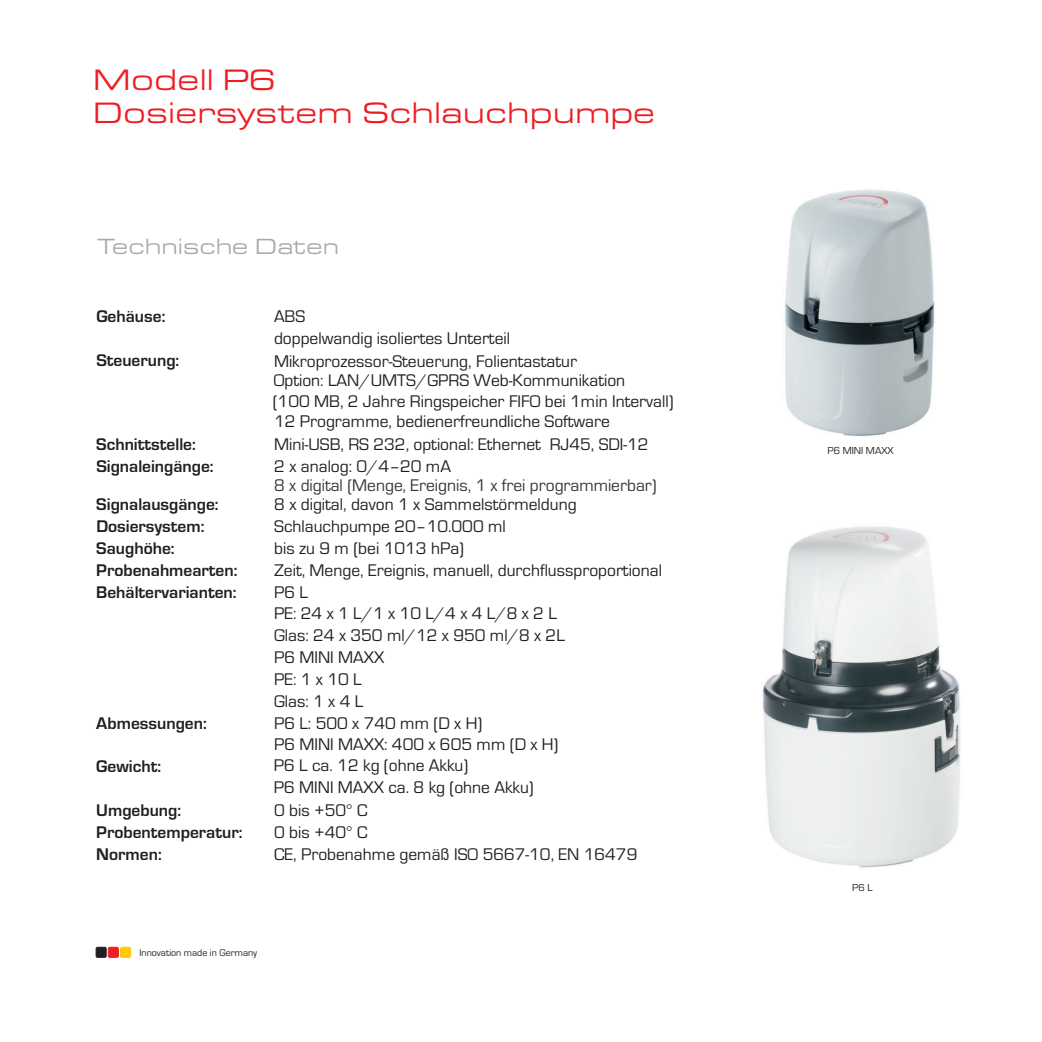
<style>
.page{position:relative;width:1042px;height:1042px;background:#fff}
.page>*{position:absolute;margin:0;border:0;box-sizing:border-box;transform-origin:0 0}
.t1{font:30.62px/33.2px "Eurostile Extended Roman DTC";color:#ee1d23}
.t2{font:22.75px "Eurostile Extended Roman DTC";color:#a8a9ad}
.t3{font:17.5px/21.9px "Eurostile";color:#231f20}
.t4{font:700 17.5px/22.1px "Eurostile";color:#231f20}
.t5{font:17.5px "Eurostile";color:#323937}
.t6{font:10.5px "Eurostile";color:#231f20}
.t7{font:9.97px "Eurostile";color:#231f20}
</style>
<div class="page">
<img style="left:762px;top:526px;width:199px;height:342px">
<img style="left:785px;top:190px;width:150px;height:246px">
<div style="left:96px;top:947px;width:10px;height:10px;background:#231f20;border:1px solid #231f20;border-radius:2px"></div>
<div style="left:108px;top:947px;width:11px;height:10px;background:#ee1d23;border:1px solid #ee1d23;border-radius:2px"></div>
<div style="left:120px;top:947px;width:11px;height:10px;background:#feca0a;border:1px solid #feca0a;border-radius:2px"></div>
<h1 class="t1" style="left:93px;top:66px;width:564px">Modell P6<br>Dosiersystem Schlauchpumpe</h1>
<h2 class="t2" style="left:98px;top:238px;width:243px">Technische Daten</h2>
<p class="t4" style="left:96px;top:307px;width:71px">Gehäuse:</p>
<p class="t3" style="left:274px;top:307px;width:238px">ABS<br>doppelwandig isoliertes Unterteil</p>
<p class="t4" style="left:96px;top:351px;width:84px">Steuerung:</p>
<p class="t3" style="left:274px;top:352px;width:304px">Mikroprozessor-Steuerung, Folientastatur</p>
<p class="t3" style="left:274px;top:371px;width:353px">Option: LAN/UMTS/GPRS Web-Kommunikation</p>
<p class="t3" style="left:273px;top:392px;width:402px">(100 MB, 2 Jahre Ringspeicher FIFO bei 1min Intervall)</p>
<p class="t4" style="left:96px;top:435px;width:101px">Schnittstelle:</p>
<p class="t4" style="left:96px;top:457px;width:119px">Signaleingänge:</p>
<p class="t3" style="left:274px;top:412px;width:337px">12 Programme, bedienerfreundliche Software</p>
<p class="t3" style="left:274px;top:435px;width:376px">Mini-USB, RS 232, optional: Ethernet RJ45, SDI-12</p>
<p class="t3" style="left:274px;top:457px;width:178px">2 x analog: 0/4–20 mA</p>
<p class="t5" style="left:274px;top:479px;width:384px">8 x digital (Menge, Ereignis, 1 x frei programmierbar)</p>
<p class="t4" style="left:96px;top:494px;width:124px">Signalausgänge:</p>
<p class="t3" style="left:274px;top:494px;width:304px">8 x digital, davon 1 x Sammelstörmeldung</p>
<p class="t4" style="left:96px;top:516px;width:110px">Dosiersystem:</p>
<p class="t3" style="left:274px;top:516px;width:233px">Schlauchpumpe 20–10.000 ml</p>
<p class="t4" style="left:96px;top:538px;width:80px">Saughöhe:</p>
<p class="t3" style="left:274px;top:538px;width:191px">bis zu 9 m (bei 1013 hPa)</p>
<p class="t4" style="left:96px;top:560px;width:143px">Probenahmearten:<br>Behältervarianten:</p>
<p class="t3" style="left:274px;top:560px;width:389px">Zeit, Menge, Ereignis, manuell, durchflussproportional</p>
<p class="t3" style="left:274px;top:582px;width:292px">P6 L<br>PE: 24 x 1 L/1 x 10 L/4 x 4 L/8 x 2 L<br>Glas: 24 x 350 ml/12 x 950 ml/8 x 2L<br>P6 MINI MAXX<br>PE: 1 x 10 L<br>Glas: 1 x 4 L</p>
<p class="t4" style="left:96px;top:713px;width:112px">Abmessungen:</p>
<p class="t3" style="left:274px;top:713px;width:286px">P6 L: 500 x 740 mm (D x H)<br>P6 MINI MAXX: 400 x 605 mm (D x H)</p>
<p class="t4" style="left:96px;top:757px;width:66px">Gewicht:</p>
<p class="t4" style="left:96px;top:801px;width:86px">Umgebung:</p>
<p class="t3" style="left:274px;top:801px;width:95px">0 bis +50° C</p>
<p class="t4" style="left:96px;top:823px;width:148px">Probentemperatur:</p>
<p class="t3" style="left:274px;top:823px;width:95px">0 bis +40° C</p>
<p class="t4" style="left:96px;top:845px;width:67px">Normen:</p>
<p class="t3" style="left:274px;top:756px;width:261px">P6 L ca. 12 kg (ohne Akku)<br>P6 MINI MAXX ca. 8 kg (ohne Akku)</p>
<p class="t3" style="left:274px;top:845px;width:365px">CE, Probenahme gemäß ISO 5667-10, EN 16479</p>
<p class="t7" style="left:139px;top:949px;width:119px">Innovation made in Germany</p>
<p class="t6" style="left:827px;top:447px;width:68px">P6 MINI MAXX</p>
<p class="t6" style="left:852px;top:883px;width:22px">P6 L</p>
</div>
